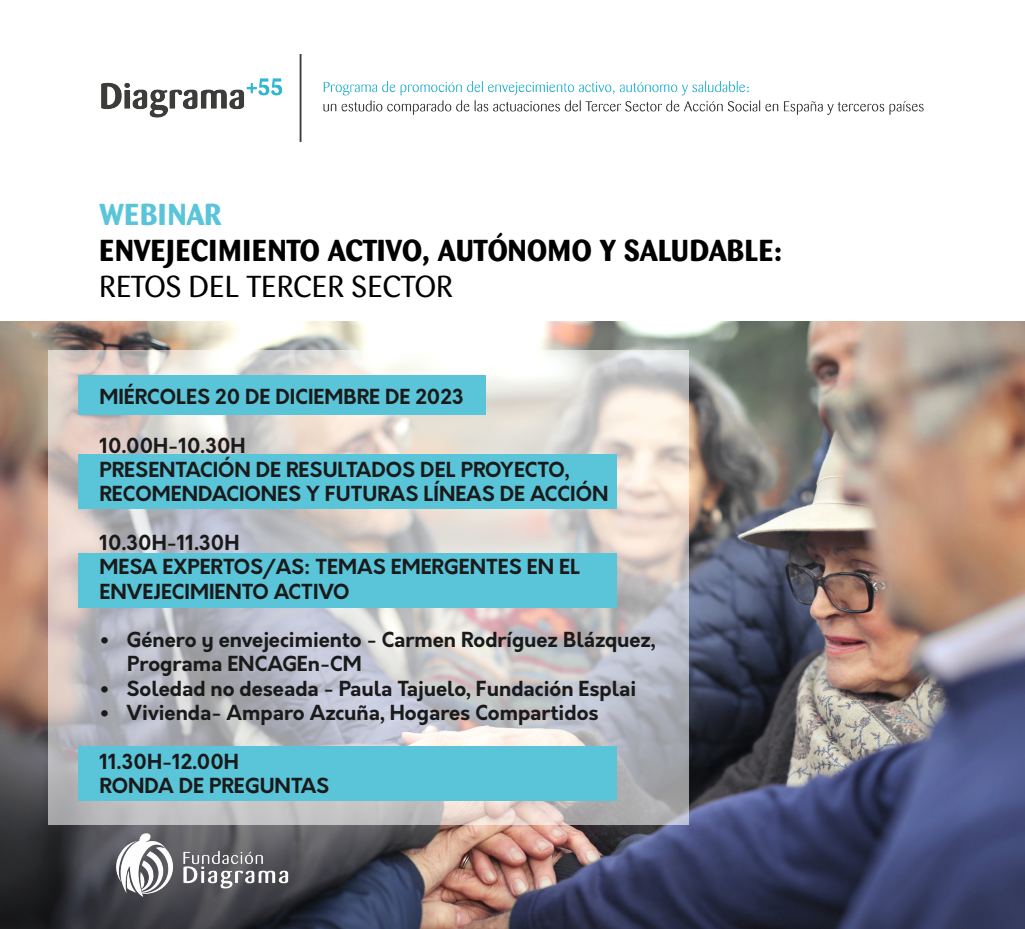
<style>
.page{position:relative;width:1025px;height:929px;background:#fff}
.page>*{position:absolute;margin:0;border:0;box-sizing:border-box;transform-origin:0 0}
.t1{font:700 30px "Barmeno";color:#000}
.t2{font:30px "Barmeno";letter-spacing:.02em;color:#000}
.t3{font:700 30px "Barmeno";letter-spacing:.02em;color:#5ac5d9}
.t4{font:700 20.25px/24.3px "Orkney";color:#1a1a1a}
</style>
<div class="page">
<img style="left:0;top:321px;width:1024px;height:607px">
<img style="left:102px;top:55px;width:821px;height:87px">
<svg style="left:48px;top:350px;width:640px;height:474px;background:#cdc9ca"></svg>
<div style="left:78px;top:375px;width:407px;height:40px;background:#5ac5d9"></div>
<img style="left:100px;top:816px;width:204px;height:97px">
<div style="left:78px;top:454px;width:538px;height:55px;background:#5ac5d9"></div>
<div style="left:78px;top:553px;width:538px;height:55px;background:#5ac5d9"></div>
<div style="left:78px;top:746px;width:538px;height:54px;background:#5ac5d9"></div>
<h1 class="t3" style="left:99px;top:196px;width:123px">WEBINAR</h1>
<h1 class="t1" style="left:99px;top:232px;width:684px">ENVEJECIMIENTO ACTIVO, AUTÓNOMO Y SALUDABLE:</h1>
<h1 class="t2" style="left:99px;top:269px;width:355px">RETOS DEL TERCER SECTOR</h1>
<p class="t4" style="left:99px;top:385px;width:366px">MIÉRCOLES 20 DE DICIEMBRE DE 2023</p>
<p class="t4" style="left:99px;top:433px;width:510px">10.00H-10.30H<br>PRESENTACIÓN DE RESULTADOS DEL PROYECTO,<br>RECOMENDACIONES Y FUTURAS LÍNEAS DE ACCIÓN</p>
<p class="t4" style="left:99px;top:531px;width:482px">10.30H-11.30H<br>MESA EXPERTOS/AS: TEMAS EMERGENTES EN EL<br>ENVEJECIMIENTO ACTIVO</p>
<p class="t4" style="left:127px;top:628px;width:529px;text-indent:-28px">• Género y envejecimiento - Carmen Rodríguez Blázquez,<br>Programa ENCAGEn-CM</p>
<p class="t4" style="left:99px;top:676px;width:538px">• Soledad no deseada - Paula Tajuelo, Fundación Esplai</p>
<p class="t4" style="left:99px;top:701px;width:500px">• Vivienda- Amparo Azcuña, Hogares Compartidos</p>
<p class="t4" style="left:99px;top:749px;width:231px">11.30H-12.00H<br>RONDA DE PREGUNTAS</p>
</div>
